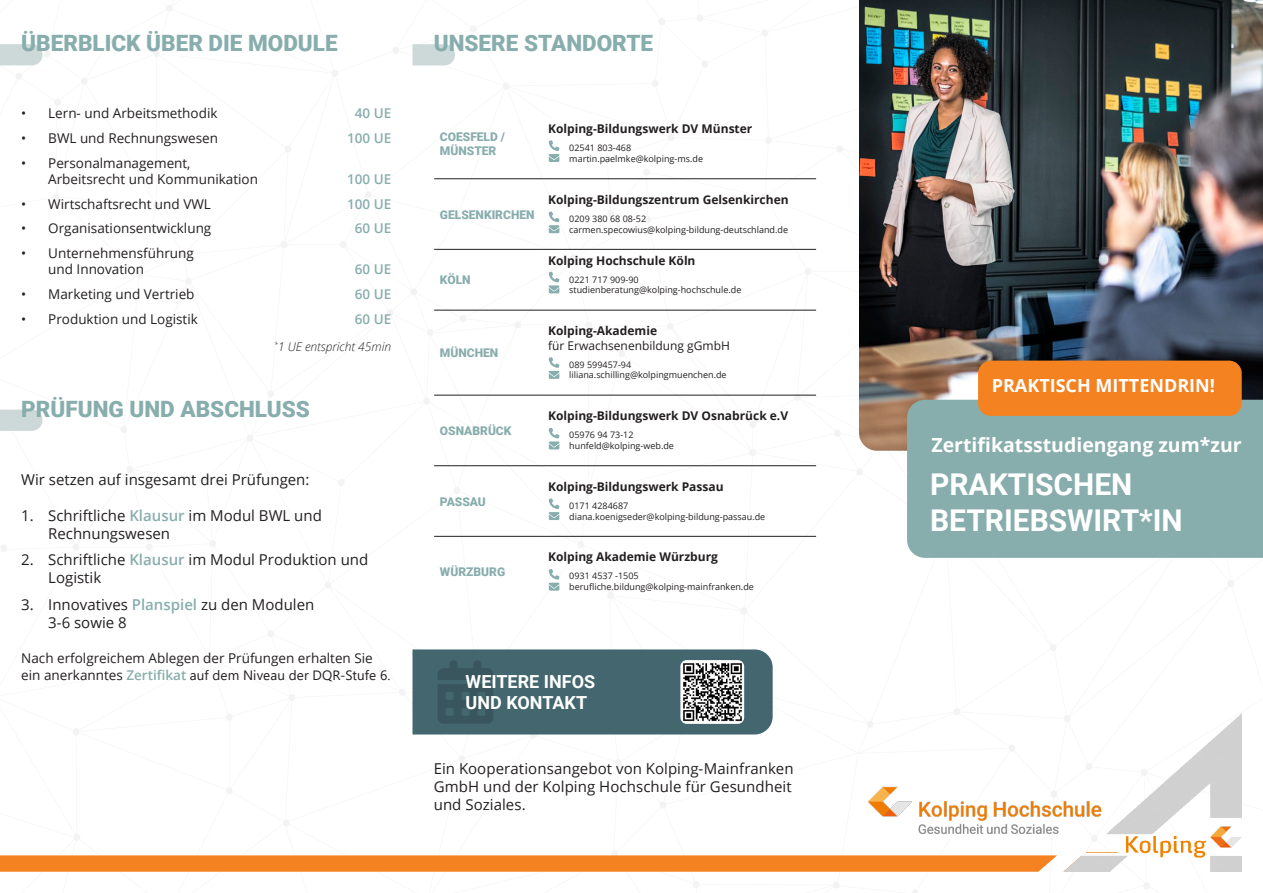
<style>
.page{position:relative;width:1263px;height:893px;background:#fff}
.page>*{position:absolute;margin:0;border:0;box-sizing:border-box;transform-origin:0 0}
.t1{font:700 30px/36px "Roboto";color:#fff}
.t2{font:900 22.5px "Roboto";color:#88adad}
.t3{font:700 19.5px "Open Sans";color:#fff}
.t4{font:700 18px/21.6px "Roboto";color:#fff}
.t5{font:700 18px "Open Sans";color:#fff}
.t6{font:15px/18px "Open Sans";color:#231f20}
.Default{font:13.5px/16.2px "Open Sans";color:#231f20}
.t7{font:600 13.5px "Open Sans";color:#88adad}
.t8{font:700 12px "Open Sans";color:#231f20}
.t9{font:900 12px "Roboto";color:#88adad}
.t10{font:12px "Open Sans";color:#231f20}
.Default-2{font:italic 300 12px "Open Sans";color:#231f20}
.t11{font:9px "Open Sans";color:#231f20}
.s1{font-weight:600;color:#88adad}
.s2{font-family:"Segoe UI"}
</style>
<div class="page">
<img style="left:859px;top:0;width:404px;height:451px">
<div style="left:907px;top:400px;width:356px;height:158px;background:#88adad"></div>
<div style="left:978px;top:361px;width:264px;height:55px;background:#f58220;border-radius:13px"></div>
<svg style="left:0;top:855px;width:1057px;height:17px;background:#f5872a"></svg>
<img style="left:1063px;top:714px;width:179px;height:158px">
<svg style="left:0;top:44px;width:43px;height:21px"></svg>
<svg style="left:412px;top:649px;width:361px;height:85px;background:#44666f"></svg>
<img style="left:680px;top:660px;width:64px;height:64px">
<img style="left:853px;top:772px;width:262px;height:74px">
<svg style="left:412px;top:44px;width:43px;height:21px"></svg>
<svg style="left:0;top:410px;width:43px;height:21px"></svg>
<hr style="left:434px;top:178px;width:108px;height:1px;background:#231f20">
<hr style="left:542px;top:178px;width:274px;height:1px;background:#231f20">
<hr style="left:434px;top:249px;width:108px;height:1px;background:#231f20">
<hr style="left:542px;top:249px;width:274px;height:1px;background:#231f20">
<hr style="left:434px;top:310px;width:108px;height:1px;background:#231f20">
<hr style="left:542px;top:310px;width:274px;height:1px;background:#231f20">
<hr style="left:434px;top:395px;width:108px;height:1px;background:#231f20">
<hr style="left:542px;top:395px;width:274px;height:1px;background:#231f20">
<hr style="left:434px;top:465px;width:108px;height:1px;background:#231f20">
<hr style="left:542px;top:465px;width:274px;height:1px;background:#231f20">
<hr style="left:434px;top:536px;width:108px;height:1px;background:#231f20">
<hr style="left:542px;top:536px;width:274px;height:1px;background:#231f20">
<svg style="left:549px;top:140px;width:10px;height:22px"></svg>
<svg style="left:549px;top:272px;width:10px;height:21px"></svg>
<svg style="left:549px;top:357px;width:10px;height:22px"></svg>
<svg style="left:549px;top:428px;width:10px;height:21px"></svg>
<svg style="left:549px;top:498px;width:10px;height:22px"></svg>
<svg style="left:549px;top:569px;width:10px;height:22px"></svg>
<svg style="left:549px;top:212px;width:10px;height:21px"></svg>
<p class="t2" style="left:21px;top:27px;width:318px">ÜBERBLICK ÜBER DIE MODULE</p>
<p class="Default" style="left:21px;top:105px;width:198px">• Lern- und Arbeitsmethodik</p>
<p class="t7" style="left:355px;top:104px;width:38px">40 UE</p>
<p class="Default" style="left:21px;top:130px;width:198px">• BWL und Rechnungswesen</p>
<p class="t7" style="left:347px;top:129px;width:46px">100 UE</p>
<p class="Default" style="left:48px;top:154px;width:211px;text-indent:-27px">• Personalmanagement,<br>Arbeitsrecht und Kommunikation</p>
<p class="t7" style="left:347px;top:170px;width:46px">100 UE</p>
<p class="Default" style="left:21px;top:195px;width:191px">• Wirtschaftsrecht und VWL</p>
<p class="t7" style="left:347px;top:194px;width:46px">100 UE</p>
<p class="Default" style="left:21px;top:220px;width:192px">• Organisationsentwicklung</p>
<p class="t7" style="left:355px;top:219px;width:38px">60 UE</p>
<p class="Default" style="left:48px;top:245px;width:147px;text-indent:-27px">• Unternehmensführung und Innovation</p>
<p class="t7" style="left:355px;top:260px;width:38px">60 UE</p>
<p class="Default" style="left:21px;top:286px;width:175px">• Marketing und Vertrieb</p>
<p class="t7" style="left:355px;top:285px;width:38px">60 UE</p>
<p class="Default" style="left:21px;top:310px;width:178px">• Produktion und Logistik</p>
<p class="t7" style="left:355px;top:309px;width:38px">60 UE</p>
<p class="Default-2" style="left:274px;top:338px;width:119px"><sup>*</sup>1 UE entspricht 45min</p>
<p class="t2" style="left:21px;top:393px;width:290px">PRÜFUNG UND ABSCHLUSS</p>
<p class="t6" style="left:21px;top:470px;width:290px">Wir setzen auf insgesamt drei Prüfungen:</p>
<p class="t6" style="left:48px;top:506px;width:275px;text-indent:-27px">1. Schriftliche <span class="s1">Klausur</span> im Modul BWL und<br>Rechnungswesen</p>
<p class="t6" style="left:48px;top:551px;width:322px;text-indent:-27px">2. Schriftliche <span class="s1">Klausur</span> im Modul Produktion und<br>Logistik</p>
<p class="t6" style="left:48px;top:595px;width:268px;text-indent:-27px">3. Innovatives <span class="s1">Planspiel</span> zu den Modulen<br>3-6 sowie 8</p>
<p class="Default" style="left:21px;top:650px;width:371px">Nach erfolgreichem Ablegen der Prüfungen erhalten Sie ein anerkanntes <span class="s1">Zertifikat</span> <span class="s2">auf dem Niveau der DQR-Stufe 6.</span></p>
<p class="t2" style="left:434px;top:27px;width:221px">UNSERE STANDORTE</p>
<p class="t9" style="left:440px;top:128px;width:67px">COESFELD /</p>
<p class="t9" style="left:440px;top:142px;width:58px">MÜNSTER</p>
<p class="t9" style="left:440px;top:206px;width:96px">GELSENKIRCHEN</p>
<p class="t9" style="left:440px;top:272px;width:32px">KÖLN</p>
<p class="t9" style="left:440px;top:344px;width:60px">MÜNCHEN</p>
<p class="t9" style="left:440px;top:422px;width:73px">OSNABRÜCK</p>
<p class="t9" style="left:440px;top:493px;width:48px">PASSAU</p>
<p class="t9" style="left:440px;top:563px;width:67px">WÜRZBURG</p>
<p class="t8" style="left:548px;top:120px;width:206px">Kolping-Bildungswerk DV Münster</p>
<p class="t11" style="left:569px;top:142px;width:63px">02541 803-468</p>
<p class="t11" style="left:569px;top:153px;width:135px">martin.paelmke@kolping-ms.de</p>
<p class="t8" style="left:548px;top:191px;width:242px">Kolping-Bildungszentrum Gelsenkirchen</p>
<p class="t11" style="left:569px;top:212px;width:78px">0209 380 68 08-52</p>
<p class="t11" style="left:569px;top:223px;width:220px">carmen.specowius@kolping-bildung-deutschland.de</p>
<p class="t8" style="left:548px;top:252px;width:149px">Kolping Hochschule Köln</p>
<p class="t11" style="left:569px;top:273px;width:71px">0221 717 909-90</p>
<p class="t11" style="left:569px;top:284px;width:174px">studienberatung@kolping-hochschule.de</p>
<p class="t8" style="left:548px;top:322px;width:111px">Kolping-Akademie</p>
<p class="t10" style="left:548px;top:337px;width:183px">für Erwachsenenbildung gGmbH</p>
<p class="t11" style="left:569px;top:358px;width:63px">089 599457-94</p>
<p class="t11" style="left:569px;top:369px;width:159px">liliana.schilling@kolpingmuenchen.de</p>
<p class="t8" style="left:548px;top:407px;width:242px">Kolping-Bildungswerk DV Osnabrück e.V</p>
<p class="t11" style="left:569px;top:429px;width:66px">05976 94 73-12</p>
<p class="t11" style="left:569px;top:439px;width:106px">hunfeld@kolping-web.de</p>
<p class="t8" style="left:548px;top:478px;width:177px">Kolping-Bildungswerk Passau</p>
<p class="t11" style="left:569px;top:499px;width:60px">0171 4284687</p>
<p class="t11" style="left:569px;top:510px;width:197px">diana.koenigseder@kolping-bildung-passau.de</p>
<p class="t8" style="left:548px;top:548px;width:171px">Kolping Akademie Würzburg</p>
<p class="t11" style="left:569px;top:570px;width:71px">0931 4537 -1505</p>
<p class="t11" style="left:569px;top:581px;width:186px">berufliche.bildung@kolping-mainfranken.de</p>
<p class="t4" style="left:466px;top:670px;width:131px">WEITERE INFOS<br>UND KONTAKT</p>
<p class="t6" style="left:434px;top:759px;width:361px;text-align:justify">Ein Kooperationsangebot von Kolping-Mainfranken GmbH und der Kolping Hochschule für Gesundheit und Soziales.</p>
<p class="t5" style="left:992px;top:373px;width:225px">PRAKTISCH MITTENDRIN!</p>
<p class="t3" style="left:931px;top:431px;width:312px">Zertifikatsstudiengang zum*zur</p>
<p class="t1" style="left:930px;top:465px;width:254px">PRAKTISCHEN<br>BETRIEBSWIRT*IN</p>
</div>
